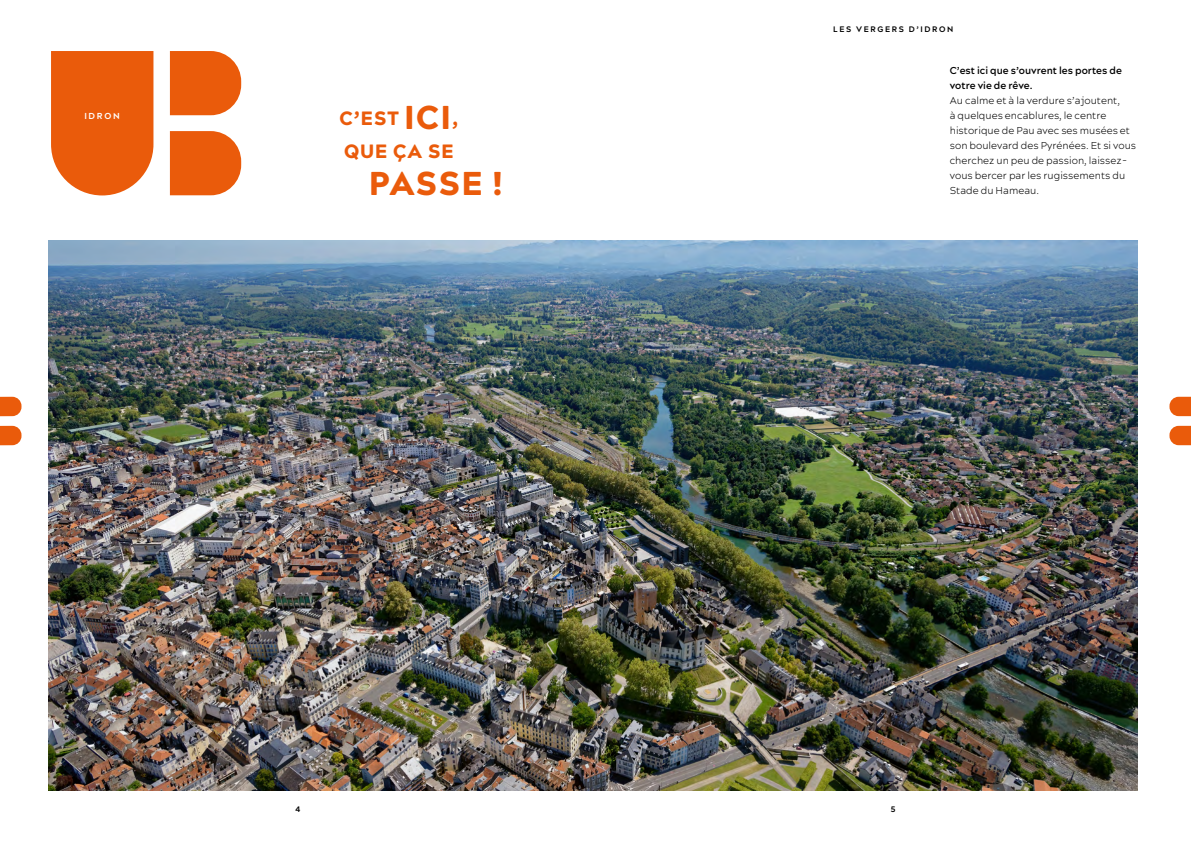
<style>
.page{position:relative;width:1191px;height:842px;background:#fff}
.page>*{position:absolute;margin:0;border:0;box-sizing:border-box;transform-origin:0 0}
.t1{font:900 33px "Acherus Grotesque";letter-spacing:.045em;color:#ea5b0b}
.t2{font:900 19.2px/33px "Acherus Grotesque";letter-spacing:.05em;color:#ea5b0b}
.t3{font:300 10px/15px "Acherus Grotesque";color:#000}
.t4{font:600 10px/15px "Acherus Grotesque";color:#000}
.t5{font:700 8.7px "Acherus Grotesque";letter-spacing:.2em;color:#fff}
.t6{font:700 8px "Acherus Grotesque";letter-spacing:.2em;color:#000}
.s1{font-size:33px}
</style>
<div class="page">
<img style="left:48px;top:241px;width:1089px;height:550px">
<svg style="left:51px;top:51px;width:102px;height:144px;background:#eb671c"></svg>
<svg style="left:170px;top:51px;width:71px;height:64px;background:#eb681f"></svg>
<svg style="left:170px;top:131px;width:71px;height:64px;background:#eb681f"></svg>
<svg style="left:0;top:397px;width:21px;height:19px"></svg>
<svg style="left:0;top:426px;width:21px;height:19px"></svg>
<svg style="left:1169px;top:397px;width:22px;height:19px"></svg>
<svg style="left:1169px;top:426px;width:22px;height:19px"></svg>
<p class="t5" style="left:84px;top:110px;width:37px">IDRON</p>
<h2 class="t2" style="left:339px;top:102px;width:120px">C’EST <span class="s1">ICI</span>,<br>QUE ÇA SE</h2>
<h1 class="t1" style="left:369px;top:163px;width:135px">PASSE !</h1>
<p class="t6" style="left:833px;top:24px;width:121px">LES VERGERS D’IDRON</p>
<p class="t4" style="left:949px;top:63px;width:174px">C’est ici que s’ouvrent les portes de votre vie de rêve.</p>
<p class="t3" style="left:949px;top:93px;width:188px">Au calme et à la verdure s’ajoutent,<br>à quelques encablures, le centre historique de Pau avec ses musées et son boulevard des Pyrénées. Et si vous cherchez un peu de passion, laissez&shy;vous bercer par les rugissements du<br>Stade du Hameau.</p>
<p class="t6" style="left:295px;top:804px;width:6px">4</p>
<p class="t6" style="left:891px;top:804px;width:6px">5</p>
</div>
